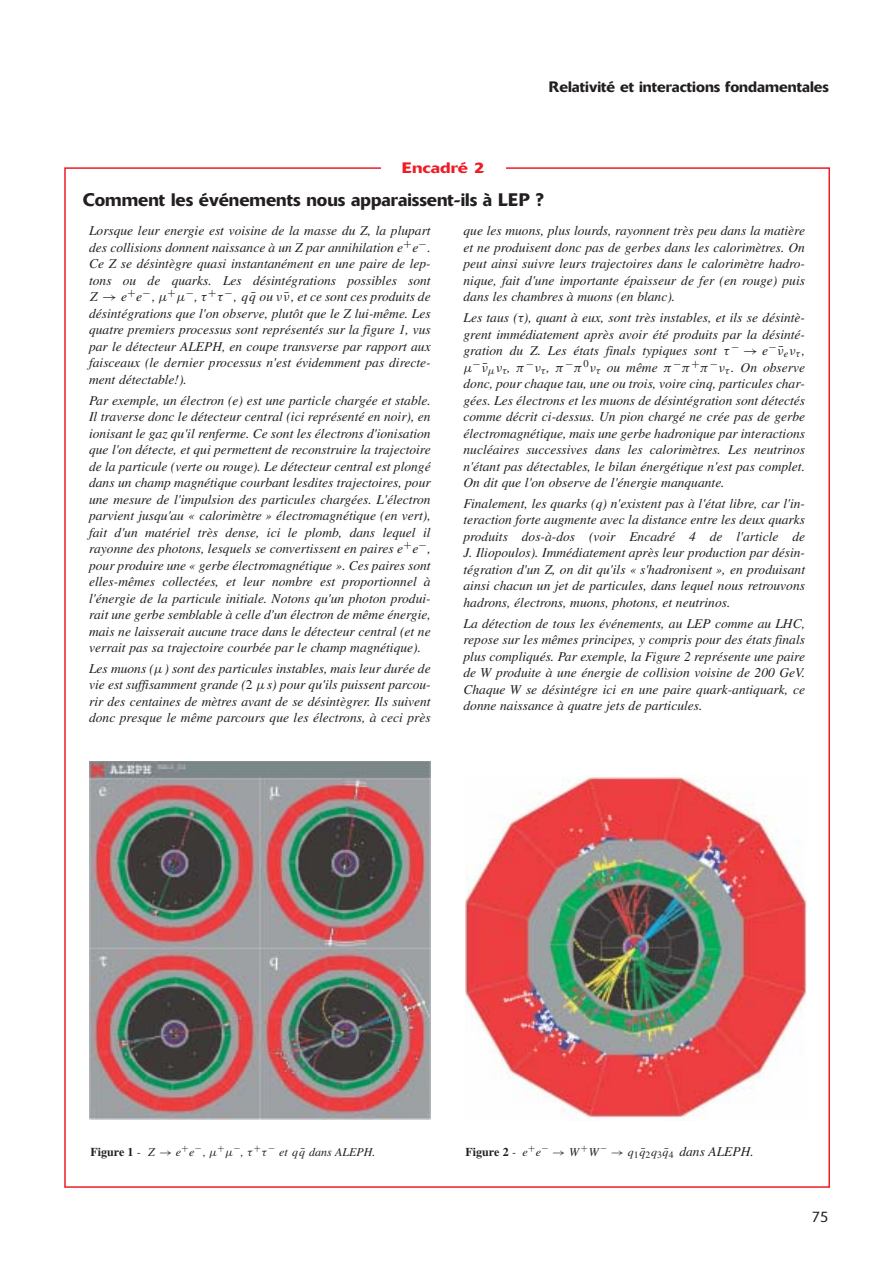
<style>
.page{position:relative;width:893px;height:1263px;background:#fff}
.page>*{position:absolute;margin:0;border:0;box-sizing:border-box;transform-origin:0 0}
.t1{font:500 18px "Delta";color:#231f1f}
.t2{font:500 15px "Delta";color:#231f1f}
.t3{font:500 15px "Delta";color:#ee1c24;scale:1.2 1}
.t4{font:300 15px "Delta";color:#231f1f}
.t5{font:italic 13.5px/16.5px "Times";color:#231f1f;text-align:justify}
.t6{font:italic 12px "Times";color:#231f1f}
.t7{font:700 12px "Times";color:#231f1f}
.s1{font-family:"MTSY";font-style:normal}
.s2{font-family:"RMTMI";font-style:normal}
.s3{font-style:normal}
.s4{font-weight:700;font-style:normal}
.s5{font-family:"MTSY";font-style:normal;font-size:12px}
.s6{font-size:12px}
.s7{font-weight:400;font-style:italic}
</style>
<div class="page">
<img style="left:465px;top:775px;width:341px;height:345px">
<img style="left:90px;top:761px;width:340px;height:359px">
<p class="t3" style="left:402px;top:162px;width:71px">Encadré 2</p>
<p class="t2" style="left:549px;top:81px;width:281px">Relativité et interactions fondamentales</p>
<h1 class="t1" style="left:83px;top:193px;width:462px">Comment les événements nous apparaissent-ils à LEP ?</h1>
<p class="t5" style="left:89px;top:224px;width:343px">Lorsque leur energie est voisine de la masse du Z, la plupart des collisions donnent naissance à un Z par annihilation e<sup>+</sup>e<sup>−</sup>.<br>Ce Z se désintègre quasi instantanément en une paire de lep&shy;tons ou de quarks. Les désintégrations possibles sont Z <span class="s1">→</span> e<sup>+</sup>e<sup>−</sup>, <span class="s2">µ</span><sup>+</sup><span class="s2">µ</span><sup>−</sup>, <span class="s2">τ</span><sup>+</sup><span class="s2">τ</span><sup>−</sup>, qq<span class="s1">¯</span> ou <span class="s2">νν</span><span class="s1">¯</span> , et ce sont ces produits de désintégrations que l'on observe, plutôt que le Z lui-même. Les quatre premiers processus sont représentés sur la figure 1, vus par le détecteur ALEPH, en coupe transverse par rapport aux faisceaux (le dernier processus n'est évidemment pas directe&shy;ment détectable!).</p>
<p class="t5" style="left:89px;top:393px;width:343px">Par exemple, un électron (e) est une particle chargée et stable.<br>Il traverse donc le détecteur central (ici représenté en noir), en ionisant le gaz qu'il renferme. Ce sont les électrons d'ionisation que l'on détecte, et qui permettent de reconstruire la trajectoire de la particule (verte ou rouge). Le détecteur central est plongé dans un champ magnétique courbant lesdites trajectoires, pour une mesure de l'impulsion des particules chargées. L'électron parvient jusqu'au « calorimètre » électromagnétique (en vert), fait d'un matériel très dense, ici le plomb, dans lequel il rayonne des photons, lesquels se convertissent en paires e<sup>+</sup>e<sup>−</sup>, pour produire une « gerbe électromagnétique ». Ces paires sont elles-mêmes collectées, et leur nombre est proportionnel à l'énergie de la particule initiale. Notons qu'un photon produi&shy;rait une gerbe semblable à celle d'un électron de même énergie, mais ne laisserait aucune trace dans le détecteur central (et ne verrait pas sa trajectoire courbée par le champ magnétique).</p>
<p class="t5" style="left:89px;top:661px;width:343px">Les muons (<span class="s2">µ</span>) sont des particules instables, mais leur durée de vie est suffisamment grande (<span class="s3">2</span> <span class="s2">µ</span>s) pour qu'ils puissent parcou&shy;rir des centaines de mètres avant de se désintègrer. Ils suivent donc presque le même parcours que les électrons, à ceci près</p>
<p class="t5" style="left:463px;top:224px;width:343px">que les muons, plus lourds, rayonnent très peu dans la matière et ne produisent donc pas de gerbes dans les calorimètres. On peut ainsi suivre leurs trajectoires dans le calorimètre hadro&shy;nique, fait d'une importante épaisseur de fer (en rouge) puis dans les chambres à muons (en blanc).</p>
<p class="t5" style="left:463px;top:311px;width:343px">Les taus (<span class="s2">τ</span>), quant à eux, sont très instables, et ils se désintè&shy;grent immédiatement après avoir été produits par la désinté&shy;gration du Z. Les états finals typiques sont <span class="s2">τ</span><sup>−</sup> <span class="s1">→</span> e<sup>−</sup><span class="s2">ν</span><span class="s1">¯</span><sub>e</sub><span class="s2">ν</span><sub>τ</sub> , <span class="s2">µ</span><sup>−</sup><span class="s2">ν</span><span class="s1">¯</span><sub>µ</sub><span class="s2">ν</span><sub>τ</sub>, <span class="s2">π</span><sup>−</sup><span class="s2">ν</span><sub>τ</sub>, <span class="s2">π</span><sup>−</sup><span class="s2">π</span><sup>0</sup><span class="s2">ν</span><sub>τ</sub> ou même <span class="s2">π</span><sup>−</sup><span class="s2">π</span><sup>+</sup><span class="s2">π</span><sup>−</sup><span class="s2">ν</span><sub>τ</sub> . On observe donc, pour chaque tau, une ou trois, voire cinq, particules char&shy;gées. Les électrons et les muons de désintégration sont détectés comme décrit ci-dessus. Un pion chargé ne crée pas de gerbe électromagnétique, mais une gerbe hadronique par interactions nucléaires successives dans les calorimètres. Les neutrinos n'étant pas détectables, le bilan énergétique n'est pas complet.<br>On dit que l'on observe de l'énergie manquante.</p>
<p class="t5" style="left:463px;top:496px;width:343px">Finalement, les quarks (q) n'existent pas à l'état libre, car l'in&shy;teraction forte augmente avec la distance entre les deux quarks produits dos-à-dos (voir Encadré 4 de l'article de J. Iliopoulos). Immédiatement après leur production par désin&shy;tégration d'un Z, on dit qu'ils « s'hadronisent », en produisant ainsi chacun un jet de particules, dans lequel nous retrouvons hadrons, électrons, muons, photons, et neutrinos.</p>
<p class="t5" style="left:463px;top:616px;width:343px">La détection de tous les événements, au LEP comme au LHC, repose sur les mêmes principes, y compris pour des états finals plus compliqués. Par exemple, la Figure 2 représente une paire de W produite à une énergie de collision voisine de 200 GeV.<br>Chaque W se désintégre ici en une paire quark-antiquark, ce donne naissance à quatre jets de particules.</p>
<p class="t6" style="left:90px;top:1147px;width:286px"><span class="s4">Figure 1</span> - Z <span class="s1">→</span> e<sup>+</sup>e<sup>−</sup>, <span class="s2">µ</span><sup>+</sup><span class="s2">µ</span><sup>−</sup>, <span class="s2">τ</span> <sup>+</sup><span class="s2">τ</span> <sup>−</sup> et qq<span class="s1">¯</span> dans ALEPH.</p>
<p class="t5" style="left:541px;top:1144px;width:214px"><sup>−</sup> <span class="s5">→</span> <span class="s6">W</span><sup>+</sup><span class="s6">W</span><sup>−</sup> <span class="s5">→</span> <span class="s6">q</span><sub>1</sub><span class="s6">q</span><span class="s5">¯</span><sub>2</sub><span class="s6">q</span><sub>3</sub><span class="s6">q</span><span class="s5">¯</span><sub>4</sub> dans ALEPH.</p>
<p class="t7" style="left:465px;top:1147px;width:77px">Figure 2 <span class="s7">- e</span><sup>+</sup><span class="s7">e</span></p>
<p class="t4" style="left:811px;top:1211px;width:18px">75</p>
</div>
